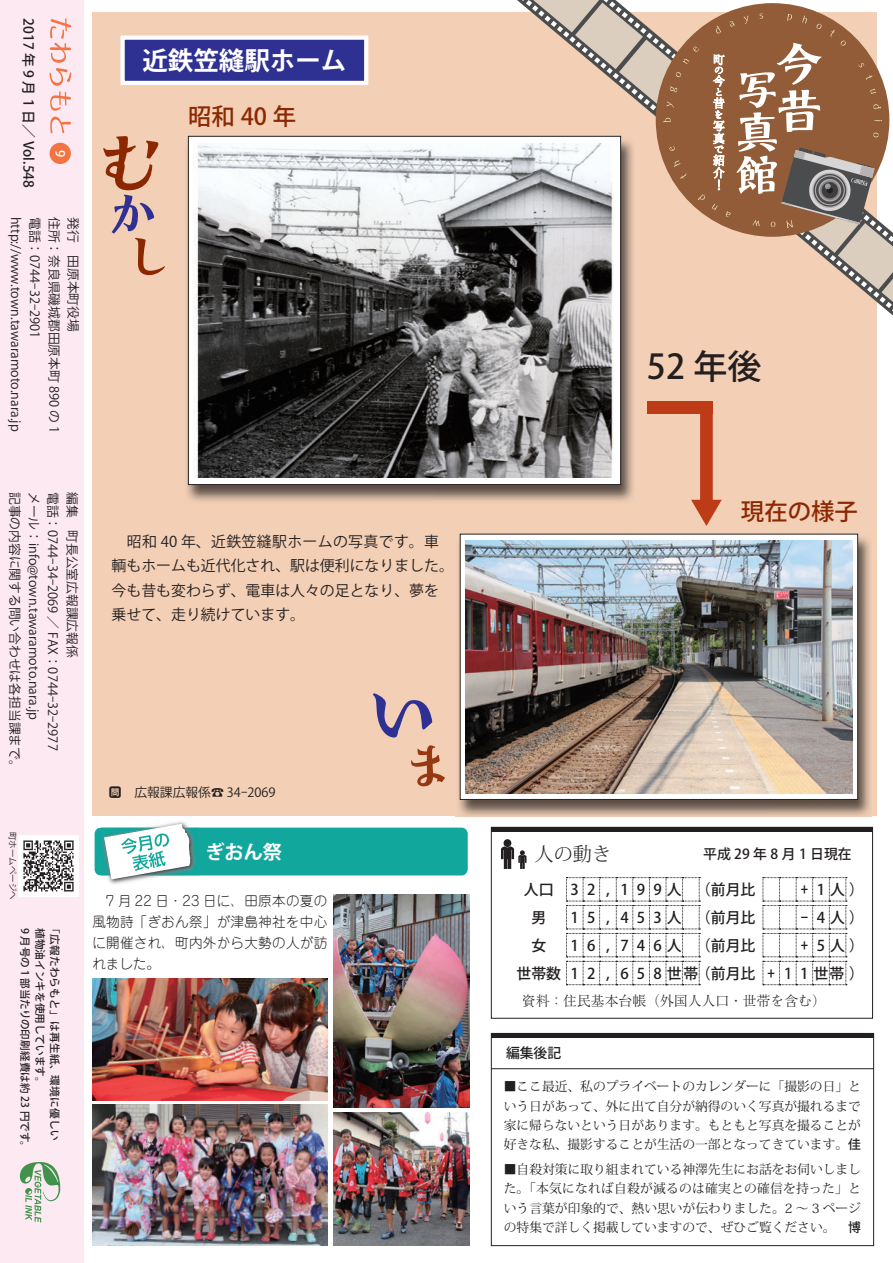
<style>
.page{position:relative;width:893px;height:1263px;background:#fff}
.page>*{position:absolute;margin:0;border:0;box-sizing:border-box;transform-origin:0 0}
.t1{font:34.05px "Koz Go Pro Medium 90 pv RKSJ H";color:#231f20}
.t2{font:25.5px "Koz Go Pro Bold 90 pv RKSJ H";color:#fff}
.t3{font:23.4px "Koz Go Pro Medium 90 pv RKSJ H";color:#8b2802}
.t4{font:19.2px "Koz Go Pro Bold 90 pv RKSJ H";color:#fff}
.t5{font:19.2px "Koz Min Pro Light 90 pv RKSJ V";color:#231f20}
.t6{font:14.85px/24.5px "Koz Go Pro Regular 90 pv RKSJ H";color:#231f20}
.t7{font:14.85px "Koz Go Pro Medium 90 pv RKSJ H";color:#231f20}
.t8{font:13.8px/21.3px "Jun 101 Pro Light 90 pv RKSJ H";letter-spacing:.025em;color:#231f20;text-align:justify}
.t9{font:13.8px "Koz Go Pro Medium 90 pv RKSJ H";color:#231f20}
.t10{font:13.8px "Ryumin Pro Light 90 pv RKSJ H";color:#231f20}
.t11{font:12.75px/19.2px "Koz Min Pro Regular 90 pv RKSJ H";color:#231f20;text-align:justify}
.t12{font:12.75px "Koz Go Pro Regular 90 pv RKSJ H";color:#231f20}
.t13{font:12.75px "Koz Go Pro Medium 90 pv RKSJ H";color:#fff}
.t14{font:12.75px "Koz Go Pro Medium 90 pv RKSJ H";color:#231f20}
.t15{font:10.65px "Koz Go Pro Medium 90 pv RKSJ H";letter-spacing:.005em;color:#231f20}
.t16{font:10.65px "Koz Go Pro Medium 90 pv RKSJ H";letter-spacing:.03em;color:#231f20}
.t17{font:8.55px "Koz Go Pro Regular 90 pv RKSJ H";color:#231f20}
.s1{font-family:"Koz Go Pro Medium 90 pv RKSJ H"}
</style>
<div class="page">
<hr style="left:491px;top:1068px;width:383px;height:1px;background:#231f20">
<hr style="left:491px;top:1033px;width:383px;height:4px;background:#231f20">
<div style="left:95px;top:827px;width:373px;height:48px;background:#12a79d;border-radius:6px"></div>
<img style="left:100px;top:821px;width:98px;height:63px">
<img style="left:99px;top:827px;width:99px;height:48px">
<svg style="left:104px;top:824px;width:86px;height:55px"></svg>
<img style="left:92px;top:978px;width:235px;height:123px">
<img style="left:92px;top:1105px;width:235px;height:141px">
<img style="left:334px;top:895px;width:136px;height:213px">
<img style="left:334px;top:1112px;width:136px;height:134px">
<div style="left:491px;top:827px;width:382px;height:191px;border:1px solid #231f20"></div>
<div style="left:491px;top:827px;width:382px;height:5px;background:#231f20"></div>
<svg style="left:566px;top:877px;width:134px;height:108px"></svg>
<svg style="left:763px;top:877px;width:84px;height:108px"></svg>
<div style="left:503px;top:839px;width:8px;height:8px;background:#231f20;border-radius:50%"></div>
<svg style="left:501px;top:846px;width:25px;height:23px"></svg>
<div style="left:0;top:0;width:84px;height:1263px;background:#fce9f1"></div>
<svg style="left:50px;top:18px;width:21px;height:93px"></svg>
<svg style="left:50px;top:117px;width:21px;height:16px"></svg>
<div style="left:50px;top:143px;width:21px;height:21px;background:#f37442;border-radius:50%"></div>
<svg style="left:20px;top:1162px;width:40px;height:60px"></svg>
<img style="left:18px;top:835px;width:61px;height:61px">
<div style="left:93px;top:13px;width:784px;height:803px;background:#f2cfb5"></div>
<svg style="left:520px;top:0;width:373px;height:316px"></svg>
<img style="left:187px;top:137px;width:447px;height:364px">
<div style="left:188px;top:136px;width:433px;height:348px;background:#fff"></div>
<div style="left:188px;top:136px;width:433px;height:349px;border:1px solid #231f20"></div>
<img style="left:194px;top:144px;width:420px;height:333px">
<svg style="left:691px;top:407px;width:31px;height:119px"></svg>
<div style="left:647px;top:401px;width:65px;height:13px;background:#bd3b17"></div>
<svg style="left:373px;top:693px;width:59px;height:44px"></svg>
<svg style="left:411px;top:745px;width:34px;height:41px"></svg>
<img style="left:456px;top:534px;width:415px;height:283px">
<svg style="left:462px;top:536px;width:394px;height:262px;background:#f0edec"></svg>
<div style="left:460px;top:534px;width:398px;height:266px;border:1px solid #231f20"></div>
<img style="left:466px;top:540px;width:386px;height:253px">
<div style="left:123px;top:38px;width:243px;height:45px;background:#2e3092"></div>
<div style="left:120px;top:36px;width:248px;height:49px;border:4px solid #fff"></div>
<svg style="left:103px;top:136px;width:62px;height:139px"></svg>
<p class="t9" style="left:34px;top:18px;width:171px;rotate:90deg">2017 年 9 月 1 日／ Vol.548</p>
<p class="t13" style="left:65px;top:150px;width:9px;rotate:90deg">9</p>
<p class="t12" style="left:21px;top:217px;width:216px;rotate:90deg">http://www.town.tawaramoto.nara j p.</p>
<p class="t12" style="left:40px;top:217px;width:123px;rotate:90deg">電話：0744-32-2901</p>
<p class="t12" style="left:59px;top:217px;width:218px;rotate:90deg">住所：奈良県磯城郡田原本町 890 の 1</p>
<p class="t12" style="left:78px;top:217px;width:116px;rotate:90deg">発行　田原本町役場</p>
<h2 class="t2" style="left:142px;top:51px;width:206px">近鉄笠縫駅ホーム</h2>
<h3 class="t3" style="left:188px;top:107px;width:110px">昭和 40 年</h3>
<p class="t12" style="left:20px;top:492px;width:282px;rotate:90deg">記事の内容に関する問い合わせは各担当課まで。</p>
<p class="t12" style="left:39px;top:492px;width:229px;rotate:90deg">メール：info@town.tawaramoto.nara j p.</p>
<p class="t12" style="left:58px;top:492px;width:260px;rotate:90deg">電話：0744-34-2069 ／ FAX：0744-32-2977</p>
<p class="t12" style="left:77px;top:492px;width:167px;rotate:90deg">編集　町長公室広報課広報係</p>
<p class="t17" style="left:16px;top:832px;width:70px;rotate:90deg">町ホームページへ</p>
<p class="t15" style="left:29px;top:928px;width:225px;rotate:90deg">9 月号の 1 部当たりの印刷経費は約 23 円です。</p>
<p class="t15" style="left:44px;top:928px;width:161px;rotate:90deg">植物油インキを使用しています。</p>
<p class="t16" style="left:59px;top:923px;width:219px;rotate:90deg">「広報たわらもと」は再生紙、環境に優しい</p>
<p class="t6" style="left:112px;top:531px;width:344px;text-indent:15px">昭和 40 年、近鉄笠縫駅ホームの写真です。車輌もホームも近代化され、駅は便利になりました。今も昔も変わらず、電車は人々の足となり、夢を乗せて、走り続けています。</p>
<p class="t14" style="left:109px;top:787px;width:14px">問</p>
<p class="t12" style="left:134px;top:787px;width:143px">広報課広報係☎ 34-2069</p>
<h3 class="t4" style="left:205px;top:844px;width:78px">ぎおん祭</h3>
<p class="t8" style="left:92px;top:891px;width:236px">　7 月 22 日・23 日に、田原本の夏の風物詩「ぎおん祭」が津島神社を中心に開催され、町内外から大勢の人が訪れました。</p>
<h1 class="t1" style="left:647px;top:353px;width:116px">52 年後</h1>
<h3 class="t3" style="left:741px;top:502px;width:118px">現在の様子</h3>
<h3 class="t5" style="left:535px;top:847px;width:78px">人の動き</h3>
<p class="t9" style="left:703px;top:849px;width:150px">平成 29 年 8 月 1 日現在</p>
<p class="t7" style="left:524px;top:884px;width:31px">人口</p>
<p class="t7" style="left:571px;top:884px;width:10px">3</p>
<p class="t7" style="left:587px;top:884px;width:10px">2</p>
<p class="t7" style="left:606px;top:884px;width:5px">,</p>
<p class="t7" style="left:620px;top:884px;width:10px">1</p>
<p class="t7" style="left:637px;top:884px;width:10px">9</p>
<p class="t7" style="left:653px;top:884px;width:30px">9 人</p>
<p class="t7" style="left:696px;top:884px;width:61px">（前月比</p>
<p class="t7" style="left:801px;top:884px;width:9px">+</p>
<p class="t7" style="left:817px;top:884px;width:49px">1 人 (</p>
<p class="t7" style="left:531px;top:912px;width:16px">男</p>
<p class="t7" style="left:571px;top:912px;width:10px">1</p>
<p class="t7" style="left:587px;top:912px;width:10px">5</p>
<p class="t7" style="left:606px;top:912px;width:5px">,</p>
<p class="t7" style="left:620px;top:912px;width:10px">4</p>
<p class="t7" style="left:637px;top:912px;width:10px">5</p>
<p class="t7" style="left:653px;top:912px;width:30px">3 人</p>
<p class="t7" style="left:696px;top:912px;width:61px">（前月比</p>
<p class="t7" style="left:801px;top:912px;width:9px">-</p>
<p class="t7" style="left:817px;top:912px;width:49px">4 人 (</p>
<p class="t7" style="left:531px;top:940px;width:16px">女</p>
<p class="t7" style="left:571px;top:940px;width:10px">1</p>
<p class="t7" style="left:587px;top:940px;width:10px">6</p>
<p class="t7" style="left:606px;top:940px;width:5px">,</p>
<p class="t7" style="left:620px;top:940px;width:10px">7</p>
<p class="t7" style="left:637px;top:940px;width:10px">4</p>
<p class="t7" style="left:653px;top:940px;width:30px">6 人</p>
<p class="t7" style="left:696px;top:940px;width:61px">（前月比</p>
<p class="t7" style="left:801px;top:940px;width:9px">+</p>
<p class="t7" style="left:817px;top:940px;width:49px">5 人 (</p>
<p class="t7" style="left:516px;top:967px;width:46px">世帯数</p>
<p class="t7" style="left:571px;top:967px;width:10px">1</p>
<p class="t7" style="left:587px;top:967px;width:10px">2</p>
<p class="t7" style="left:606px;top:967px;width:5px">,</p>
<p class="t7" style="left:620px;top:967px;width:10px">6</p>
<p class="t7" style="left:637px;top:967px;width:10px">5</p>
<p class="t7" style="left:653px;top:967px;width:46px">8世帯</p>
<p class="t7" style="left:696px;top:967px;width:61px">（前月比</p>
<p class="t7" style="left:767px;top:967px;width:9px">+</p>
<p class="t7" style="left:784px;top:967px;width:9px">1</p>
<p class="t7" style="left:800px;top:967px;width:65px">1 世帯 (</p>
<p class="t10" style="left:522px;top:995px;width:306px">資料：住民基本台帳（外国人人口・世帯を含む(</p>
<p class="t9" style="left:506px;top:1048px;width:57px">編集後記</p>
<p class="t11" style="left:504px;top:1079px;width:359px"><span class="s1">■</span>ここ最近、私のプライベートのカレンダーに「撮影の日」という日があって、外に出て自分が納得のいく写真が撮れるまで家に帰らないという日があります。もともと写真を撮ることが好きな私、撮影することが生活の一部となってきています。<span class="s1">佳</span></p>
<p class="t11" style="left:504px;top:1162px;width:359px"><span class="s1">■</span>自殺対策に取り組まれている神澤先生にお話をお伺いしました。「本気になれば自殺が減るのは確実との確信を持った」という言葉が印象的で、熱い思いが伝わりました。2 ～ 3 ページの特集で詳しく掲載していますので、ぜひご覧ください。　<span class="s1">博</span></p>
</div>
